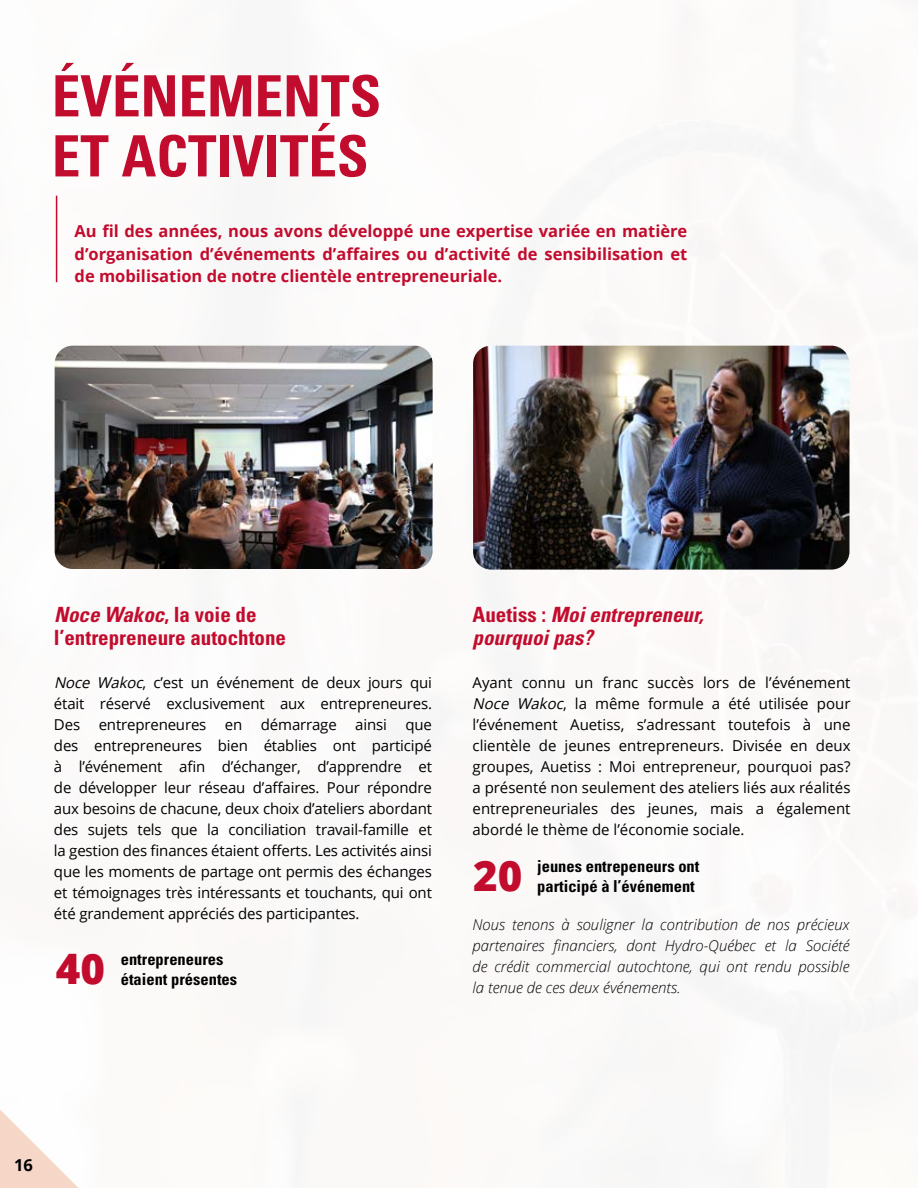
<style>
.page{position:relative;width:918px;height:1188px;background:#fff}
.page>*{position:absolute;margin:0;border:0;box-sizing:border-box;transform-origin:0 0}
.t1{font:700 condensed 57px/60px "Univers";color:#c20c2e}
.t2{font:800 42px "Open Sans";color:#c20c2e}
.t3{font:700 condensed 21px/22.5px "Univers";color:#c20c2e}
.t4{font:italic 700 condensed 21px/22.5px "Univers";color:#c20c2e}
.t5{font:700 16.5px/22.5px "Open Sans";color:#c20c2e;text-align:justify}
.t6{font:700 condensed 16.5px "Univers";color:#000}
.t7{font:700 16.5px "Open Sans";color:#000}
.t8{font:15px/21px "Open Sans";letter-spacing:-.005em;color:#000;text-align:justify}
.t9{font:italic 300 15px/21px "Open Sans";color:#000;text-align:justify}
.s1{font-style:italic}
.s2{font-style:normal}
</style>
<div class="page">
<hr style="left:56px;top:196px;width:1px;height:86px;background:#c20c2e">
<img style="left:55px;top:346px;width:378px;height:223px">
<img style="left:473px;top:346px;width:376px;height:224px">
<svg style="left:0;top:1110px;width:78px;height:78px"></svg>
<h1 class="t1" style="left:52px;top:66px;width:331px">ÉVÉNEMENTS<br>ET ACTIVITÉS</h1>
<p class="t5" style="left:75px;top:220px;width:614px">Au fil des années, nous avons développé une expertise variée en matière d’organisation d’événements d’affaires ou d’activité de sensibilisation et de mobilisation de notre clientèle entrepreneuriale.</p>
<h3 class="t3" style="left:54px;top:604px;width:234px"><span class="s1">Noce Wakoc</span>, l a v o i e d e l’entrepreneure autochtone</h3>
<p class="t8" style="left:54px;top:671px;width:380px"><span class="s1">Noce Wakoc</span>, c’est un événement de deux jours qui était réservé exclusivement aux entrepreneures.<br>Des entrepreneures en démarrage ainsi que des entrepreneures bien établies ont participé à l’événement afin d’échanger, d’apprendre et de développer leur réseau d’affaires. Pour répondre aux besoins de chacune, deux choix d’ateliers abordant des sujets tels que la conciliation travail-famille et la gestion des finances étaient offerts. Les activités ainsi que les moments de partage ont permis des échanges et témoignages très intéressants et touchants, qui ont été grandement appréciés des participantes.</p>
<h2 class="t2" style="left:56px;top:937px;width:51px">40</h2>
<p class="t6" style="left:121px;top:949px;width:104px">entrepreneures</p>
<p class="t6" style="left:121px;top:969px;width:118px">étaient présentes</p>
<h3 class="t4" style="left:473px;top:604px;width:238px"><span class="s2">A u e t i s s :</span> Moientrepreneur, pourquoipas?</h3>
<p class="t8" style="left:473px;top:671px;width:379px">Ayant connu un franc succès lors de l’événement <span class="s1">Noce Wakoc</span>, la même formule a été utilisée pour l’événement Auetiss, s’adressant toutefois à une clientèle de jeunes entrepreneurs. Divisée en deux groupes, Auetiss : Moi entrepreneur, pourquoi pas? a présenté non seulement des ateliers liés aux réalités entrepreneuriales des jeunes, mais a également abordé le thème de l’économie sociale.</p>
<h2 class="t2" style="left:473px;top:843px;width:51px">20</h2>
<p class="t6" style="left:537px;top:856px;width:164px">jeunes entrepeneurs ont</p>
<p class="t6" style="left:537px;top:876px;width:159px">participé à l’événement</p>
<p class="t9" style="left:473px;top:913px;width:378px">Nous tenons à souligner la contribution de nos précieux partenaires financiers, dont Hydro-Québec et la Société de crédit commercial autochtone, qui ont rendu possible la tenue de ces deux événements.</p>
<p class="t7" style="left:14px;top:1154px;width:20px">16</p>
</div>
